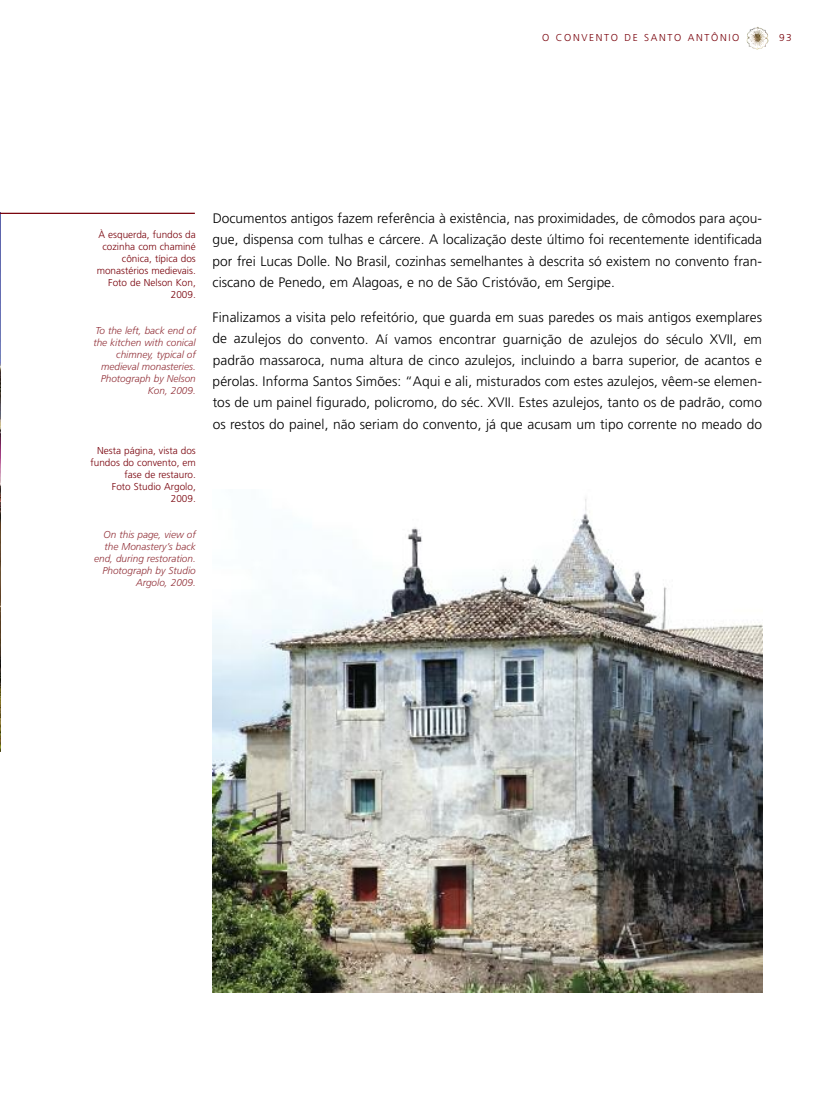
<style>
.page{position:relative;width:833px;height:1099px;background:#fff}
.page>*{position:absolute;margin:0;border:0;box-sizing:border-box;transform-origin:0 0}
.t1{font:300 13.75px/21.2px "Frutiger";color:#000;text-align:justify}
.t2{font:italic 300 10px/12px "Frutiger";color:#93333b;text-align:right}
.t3{font:300 10px/12px "Frutiger";color:#78000a;text-align:right}
.t4{font:300 10px "Frutiger";letter-spacing:.165em;color:#78000a}
</style>
<div class="page">
<img style="left:746px;top:27px;width:22px;height:23px">
<img style="left:0;top:214px;width:1px;height:537px">
<img style="left:213px;top:499px;width:549px;height:493px">
<hr style="left:0;top:213px;width:195px;height:1px;background:#78000a">
<p class="t4" style="left:542px;top:33px;width:199px">O CONVENTO DE SANTO ANTÔNIO</p>
<p class="t3" style="left:779px;top:32px;width:14px">93</p>
<p class="t3" style="left:97px;top:229px;width:101px">À esquerda, fundos da cozinha com chaminé cônica, típica dos monastérios medievais.<br>Foto de Nelson Kon,<br>2009.</p>
<p class="t2" style="left:93px;top:325px;width:104px">To the left, back end of the kitchen with conical chimney, typical of medieval monasteries.<br>Photograph by Nelson<br>Kon, 2009.</p>
<p class="t3" style="left:90px;top:445px;width:107px">Nesta página, vista dos fundos do convento, em fase de restauro.<br>Foto Studio Argolo,<br>2009.</p>
<p class="t2" style="left:94px;top:529px;width:103px">On this page, view of the Monastery’s back end, during restoration.<br>Photograph by Studio<br>Argolo, 2009.</p>
<p class="t1" style="left:213px;top:209px;width:551px">Documentos antigos fazem referência à existência, nas proximidades, de cômodos para açou&shy;gue, dispensa com tulhas e cárcere. A localização deste último foi recentemente identificada por frei Lucas Dolle. No Brasil, cozinhas semelhantes à descrita só existem no convento fran&shy;ciscano de Penedo, em Alagoas, e no de São Cristóvão, em Sergipe.</p>
<p class="t1" style="left:213px;top:308px;width:551px">Finalizamos a visita pelo refeitório, que guarda em suas paredes os mais antigos exemplares de azulejos do convento. Aí vamos encontrar guarnição de azulejos do século XVII, em padrão massaroca, numa altura de cinco azulejos, incluindo a barra superior, de acantos e pérolas. Informa Santos Simões: “Aqui e ali, misturados com estes azulejos, vêem-se elemen&shy;tos de um painel figurado, policromo, do séc. XVII. Estes azulejos, tanto os de padrão, como os restos do painel, não seriam do convento, já que acusam um tipo corrente no meado do</p>
</div>
